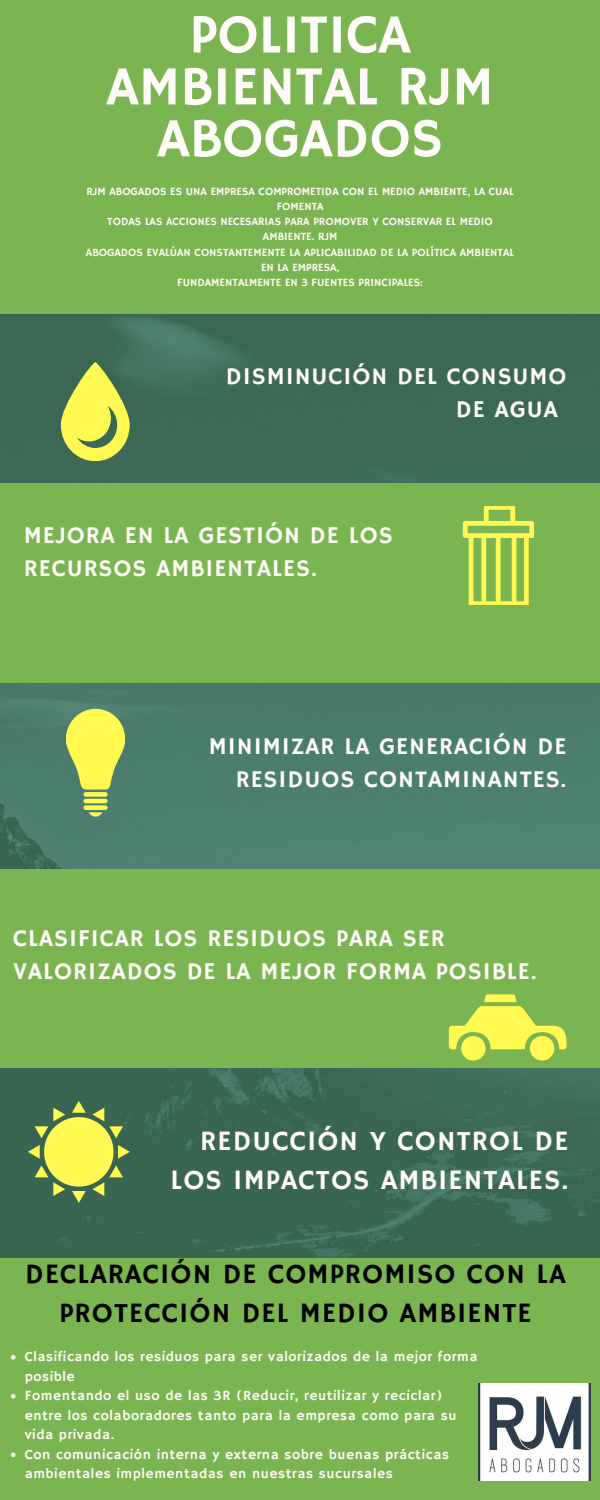
<style>
.page{position:relative;width:600px;height:1500px;background:#fff}
.page>*{position:absolute;margin:0;border:0;box-sizing:border-box;transform-origin:0 0}
.t1{font:55.3px/51.9px "Hammersmith One";color:#fffbf9;text-align:center}
.t2{font:28px/39px "Hammersmith One";letter-spacing:.04em;color:#000;text-align:center}
.t3{font:28px/39px "Hammersmith One";letter-spacing:.04em;color:#fffbf9;text-align:right}
.t4{font:24px/33px "Hammersmith One";letter-spacing:.04em;color:#fffbf9}
.t5{font:14px/19.5px "Hammersmith One";letter-spacing:.04em;color:#fffbf9}
.t6{font:11.1px/15.2px "Hammersmith One";color:#fffbf9;text-align:center}
</style>
<div class="page">
<img style="left:0;top:314px;width:600px;height:945px">
<div style="left:0;top:1259px;width:600px;height:241px;background:#7bb551"></div>
<div style="left:0;top:869px;width:600px;height:199px;background:#7bb551"></div>
<div style="left:0;top:484px;width:600px;height:198px;background:#7bb551"></div>
<div style="left:0;top:0;width:600px;height:314px;background:#7bb551"></div>
<svg style="left:61px;top:363px;width:69px;height:97px"></svg>
<svg style="left:66px;top:709px;width:59px;height:81px"></svg>
<svg style="left:89px;top:812px;width:13px;height:5px"></svg>
<div style="left:84px;top:792px;width:24px;height:5px;background:#fff952;border-radius:2px"></div>
<hr style="left:84px;top:799px;width:24px;height:4px;background:#fff952;border-radius:2px">
<div style="left:84px;top:805px;width:24px;height:5px;background:#fff952;border-radius:2px"></div>
<svg style="left:28px;top:1101px;width:102px;height:102px"></svg>
<svg style="left:463px;top:506px;width:71px;height:99px"></svg>
<div style="left:461px;top:1036px;width:25px;height:25px;background:#fff952;border-radius:50%"></div>
<div style="left:530px;top:1036px;width:24px;height:25px;background:#fff952;border-radius:50%"></div>
<svg style="left:449px;top:994px;width:118px;height:55px"></svg>
<svg style="left:11px;top:1355px;width:4px;height:5px"></svg>
<svg style="left:11px;top:1394px;width:4px;height:5px"></svg>
<svg style="left:11px;top:1453px;width:4px;height:4px"></svg>
<img style="left:478px;top:1383px;width:112px;height:98px">
<h1 class="t1" style="left:106px;top:11px;width:389px">POLITICA<br>AMBIENTAL RJM<br>ABOGADOS</h1>
<p class="t6" style="left:86px;top:184px;width:430px">RJM ABOGADOS ES UNA EMPRESA COMPROMETIDA CON EL MEDIO AMBIENTE, LA CUAL FOMENTA<br>TODAS LAS ACCIONES NECESARIAS PARA PROMOVER Y CONSERVAR EL MEDIO AMBIENTE. RJM<br>ABOGADOS EVALÚAN CONSTANTEMENTE LA APLICABILIDAD DE LA POLÍTICA AMBIENTAL EN LA EMPRESA,<br>FUNDAMENTALMENTE EN 3 FUENTES PRINCIPALES:</p>
<h3 class="t4" style="left:456px;top:361px;width:112px;text-indent:-230px">DISMINUCIÓN DEL CONSUMO<br>DE AGUA</h3>
<h3 class="t4" style="left:24px;top:520px;width:370px">MEJORA EN LA GESTIÓN DE LOS<br>RECURSOS AMBIENTALES.</h3>
<h3 class="t4" style="left:209px;top:730px;width:359px;text-align:right">MINIMIZAR LA GENERACIÓN DE<br>RESIDUOS CONTAMINANTES.</h3>
<h3 class="t4" style="left:13px;top:923px;width:525px">CLASIFICAR LOS RESIDUOS PARA SER<br>VALORIZADOS DE LA MEJOR FORMA POSIBLE.</h3>
<h2 class="t3" style="left:171px;top:1123px;width:399px">REDUCCIÓN Y CONTROL DE<br>LOS IMPACTOS AMBIENTALES.</h2>
<h2 class="t2" style="left:25px;top:1256px;width:542px">DECLARACIÓN DE COMPROMISO CON LA<br>PROTECCIÓN DEL MEDIO AMBIENTE</h2>
<p class="t5" style="left:25px;top:1347px;width:454px">Clasificando los residuos para ser valorizados de la mejor forma posible<br>Fomentando el uso de las 3R (Reducir, reutilizar y reciclar) entre los colaboradores tanto para la empresa como para su vida privada.<br>Con comunicación interna y externa sobre buenas prácticas ambientales implementadas en nuestras sucursales</p>
</div>
